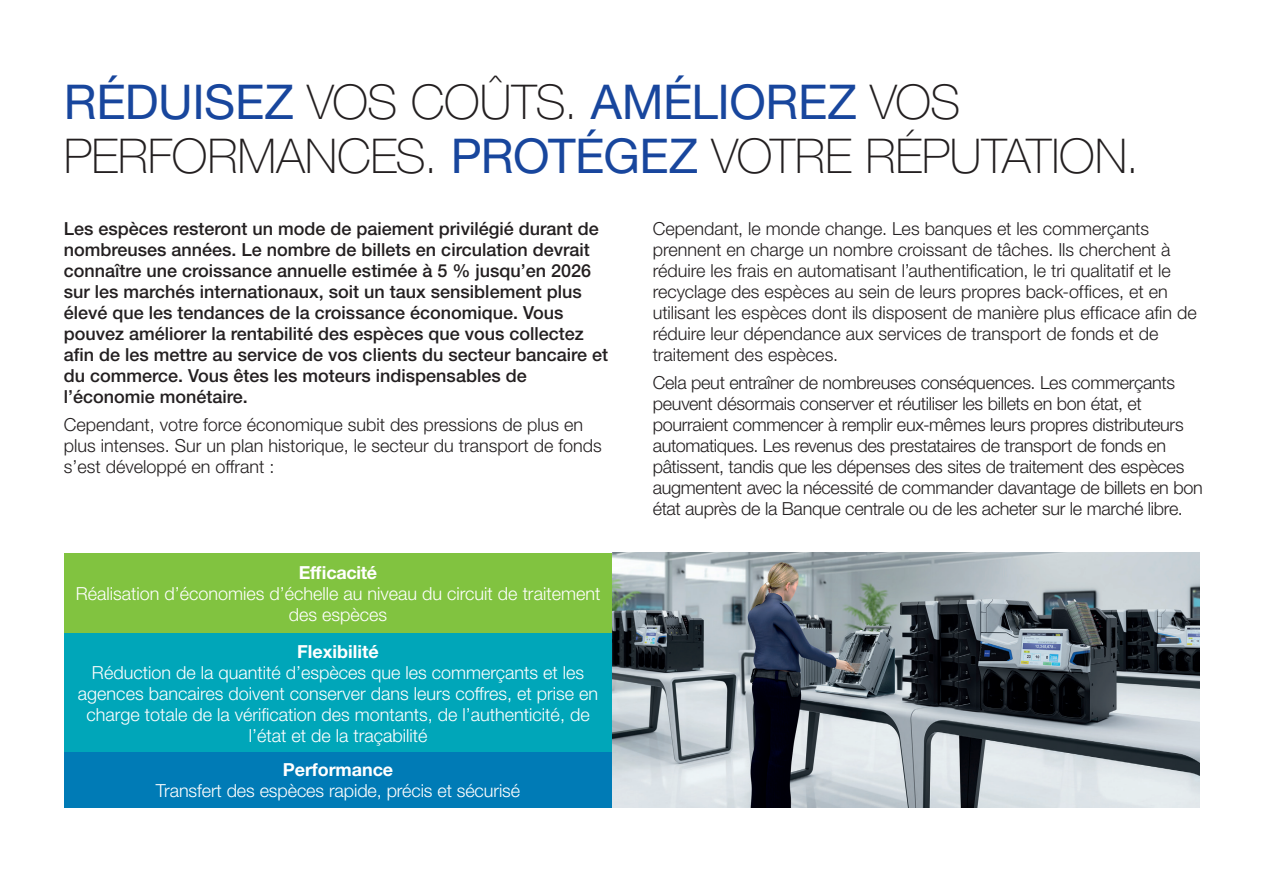
<style>
.page{position:relative;width:1263px;height:893px;background:#fff}
.page>*{position:absolute;margin:0;border:0;box-sizing:border-box;transform-origin:0 0}
.t1{font:100 48px/54px "Helvetica Neue LT Std";letter-spacing:-.005em;color:#231f20}
.t2{font:300 18px/21px "Helvetica Neue LT Std";letter-spacing:-.01em;color:#231f20}
.t3{font:500 18px/21px "Helvetica Neue LT Std";color:#231f20}
.t4{font:300 18px/21px "Helvetica Neue LT Std";color:#fff;text-align:center}
.t5{font:700 18px "Helvetica Neue LT Std";letter-spacing:-.005em;color:#fff}
.s1{font-weight:400;color:#18469d}
</style>
<div class="page">
<div style="left:64px;top:553px;width:548px;height:81px;background:#81c340"></div>
<div style="left:64px;top:634px;width:548px;height:119px;background:#00a6b9"></div>
<div style="left:64px;top:753px;width:548px;height:55px;background:#007bb6"></div>
<img style="left:612px;top:553px;width:587px;height:255px">
<h1 class="t1" style="left:64px;top:75px;width:1077px"><span class="s1">RÉDUISEZ</span> VOS COÛTS. <span class="s1">AMÉLIOREZ</span> VOS<br>PERFORMANCES. <span class="s1">PROTÉGEZ</span> VOTRE RÉPUTATION.</h1>
<p class="t3" style="left:64px;top:218px;width:546px">Les espèces resteront un mode de paiement privilégié durant de nombreuses années. Le nombre de billets en circulation devrait connaître une croissance annuelle estimée à 5 % jusqu’en 2026 sur les marchés internationaux, soit un taux sensiblement plus élevé que les tendances de la croissance économique. Vous pouvez améliorer la rentabilité des espèces que vous collectez afin de les mettre au service de vos clients du secteur bancaire et du commerce. Vous êtes les moteurs indispensables de l’économie monétaire.</p>
<p class="t2" style="left:64px;top:413px;width:540px">Cependant, votre force économique subit des pressions de plus en plus intenses. Sur un plan historique, le secteur du transport de fonds s’est développé en offrant :</p>
<p class="t5" style="left:299px;top:561px;width:80px">Efficacité</p>
<p class="t4" style="left:76px;top:582px;width:526px">Réalisation d’économies d’échelle au niveau du circuit de traitement des espèces</p>
<p class="t5" style="left:297px;top:640px;width:83px">Flexibilité</p>
<p class="t4" style="left:78px;top:661px;width:522px">Réduction de la quantité d’espèces que les commerçants et les agences bancaires doivent conserver dans leurs coffres, et prise en charge totale de la vérification des montants, de l’authenticité, de l’état et de la traçabilité</p>
<p class="t5" style="left:283px;top:759px;width:112px">Performance</p>
<p class="t4" style="left:156px;top:780px;width:366px">Transfert des espèces rapide, précis et sécurisé</p>
<p class="t2" style="left:653px;top:218px;width:545px">Cependant, le monde change. Les banques et les commerçants prennent en charge un nombre croissant de tâches. Ils cherchent à réduire les frais en automatisant l’authentification, le tri qualitatif et le recyclage des espèces au sein de leurs propres back-offices, et en utilisant les espèces dont ils disposent de manière plus efficace afin de réduire leur dépendance aux services de transport de fonds et de traitement des espèces.</p>
<p class="t2" style="left:653px;top:371px;width:551px">Cela peut entraîner de nombreuses conséquences. Les commerçants peuvent désormais conserver et réutiliser les billets en bon état, et pourraient commencer à remplir eux-mêmes leurs propres distributeurs automatiques. Les revenus des prestataires de transport de fonds en pâtissent, tandis que les dépenses des sites de traitement des espèces augmentent avec la nécessité de commander davantage de billets en bon état auprès de la Banque centrale ou de les acheter sur le marché libre.</p>
</div>
